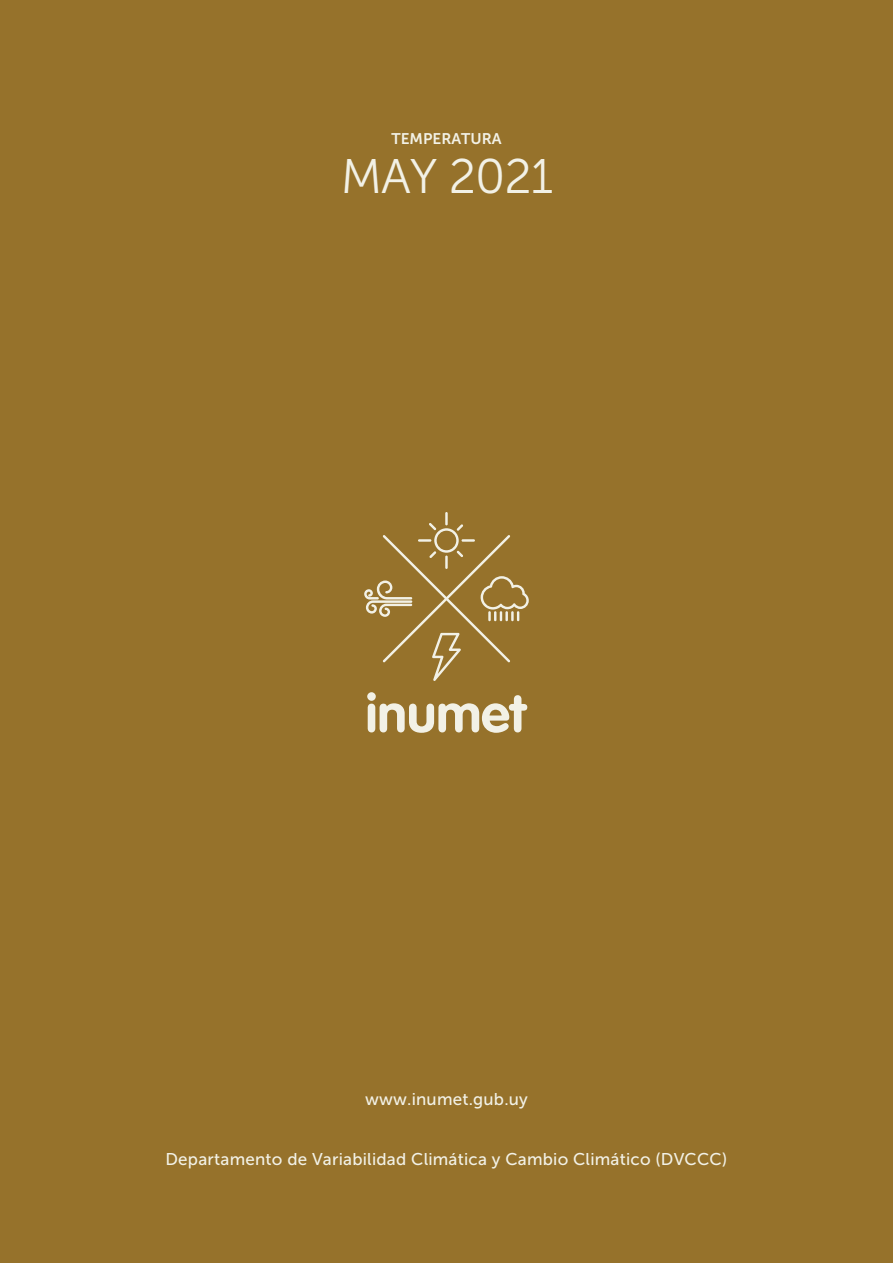
<style>
.page{position:relative;width:893px;height:1263px;background:#96722b}
.page>*{position:absolute;margin:0;border:0;box-sizing:border-box;transform-origin:0 0}
.t1{font:52.95px "VAG Rounded Bold";color:#f2f1e6}
.t2{font:48.45px "Museo Sans 300";letter-spacing:-.02em;color:#f2f1e6}
.t3{font:16.95px "Museo Sans 500";letter-spacing:.015em;color:#f2f1e6}
.t4{font:15.3px "Museo Sans 700";color:#f2f1e6}
</style>
<div class="page">
<svg style="left:364px;top:512px;width:165px;height:169px"></svg>
<p class="t4" style="left:392px;top:130px;width:112px">TEMPERATURA</p>
<h2 class="t2" style="left:341px;top:150px;width:214px">MAY 2021</h2>
<h1 class="t1" style="left:366px;top:682px;width:161px">inumet</h1>
<p class="t3" style="left:365px;top:1090px;width:164px">www.inumet.gub.uy</p>
<p class="t3" style="left:166px;top:1150px;width:563px">Departamento de Variabilidad Climática y Cambio Climático (DVCCC)</p>
</div>
